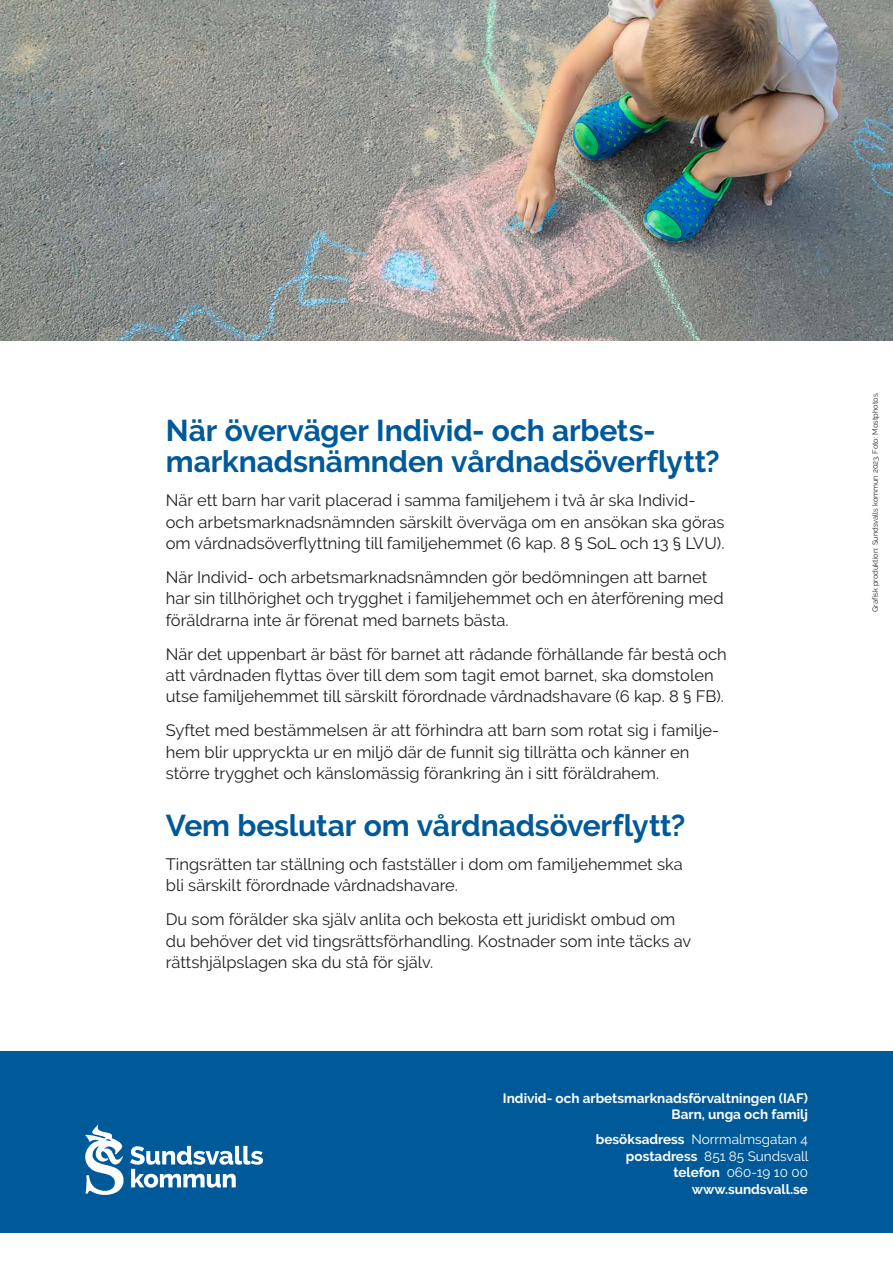
<style>
.page{position:relative;width:893px;height:1263px;background:#fff}
.page>*{position:absolute;margin:0;border:0;box-sizing:border-box;transform-origin:0 0}
.Rubrik2{font:700 30px/31.5px "Raleway";letter-spacing:-.005em;color:#005999}
.Brödtext{font:16.5px/21.3px "Raleway";color:#231f20}
.Brödtext-2{font:700 13.5px/16.5px "Raleway";color:#fff;text-align:right}
.Brödtext-3{font:7.5px "Raleway";color:#231f20}
.s1{font-weight:400}
</style>
<div class="page">
<div style="left:0;top:1051px;width:893px;height:182px;background:#005999"></div>
<img style="left:0;top:0;width:893px;height:340px">
<svg style="left:85px;top:1124px;width:178px;height:71px"></svg>
<h2 class="Rubrik2" style="left:166px;top:414px;width:555px">När överväger Individ- och arbets&shy;marknadsnämnden vårdnadsöverflytt?</h2>
<p class="Brödtext" style="left:166px;top:490px;width:560px">När ett barn har varit placerad i samma familjehem i två år ska Individ&shy;och arbetsmarknadsnämnden särskilt överväga om en ansökan ska göras om vårdnadsöverflyttning till familjehemmet (6 kap. 8 § SoL och 13 § LVU).</p>
<p class="Brödtext" style="left:166px;top:566px;width:559px">När Individ- och arbetsmarknadsnämnden gör bedömningen att barnet har sin tillhörighet och trygghet i familjehemmet och en återförening med föräldrarna inte är förenat med barnets bästa.</p>
<p class="Brödtext" style="left:166px;top:643px;width:562px">När det uppenbart är bäst för barnet att rådande förhållande får bestå och att vårdnaden flyttas över till dem som tagit emot barnet, ska domstolen utse familjehemmet till särskilt förordnade vårdnadshavare (6 kap. 8 § FB).</p>
<p class="Brödtext" style="left:166px;top:720px;width:553px">Syftet med bestämmelsen är att förhindra att barn som rotat sig i familje&shy;hem blir uppryckta ur en miljö där de funnit sig tillrätta och känner en större trygghet och känslomässig förankring än i sitt föräldrahem.</p>
<h2 class="Rubrik2" style="left:166px;top:810px;width:521px">Vem beslutar om vårdnadsöverflytt?</h2>
<p class="Brödtext" style="left:166px;top:853px;width:518px">Tingsrätten tar ställning och fastställer i dom om familjehemmet ska bli särskilt förordnade vårdnadshavare.</p>
<p class="Brödtext" style="left:166px;top:909px;width:527px">Du som förälder ska själv anlita och bekosta ett juridiskt ombud om du behöver det vid tingsrättsförhandling. Kostnader som inte täcks av rättshjälpslagen ska du stå för själv.</p>
<p class="Brödtext-2" style="left:503px;top:1090px;width:306px">Individ- och arbetsmarknadsförvaltningen (IAF)</p>
<p class="Brödtext-2" style="left:672px;top:1106px;width:138px">Barn, unga och familj</p>
<p class="Brödtext-2" style="left:596px;top:1131px;width:214px">besöksadress <span class="s1">Norrmalmsgatan 4 </span>postadress <span class="s1">851 85 Sundsvall </span>telefon <span class="s1">060-19 10 00 </span>www.sundsvall.se</p>
<p class="Brödtext-3" style="left:871px;top:612px;width:221px;rotate:-90deg">Grafisk produktion: Sundsvalls kommun 2023. Foto: Mostphotos.</p>
</div>
